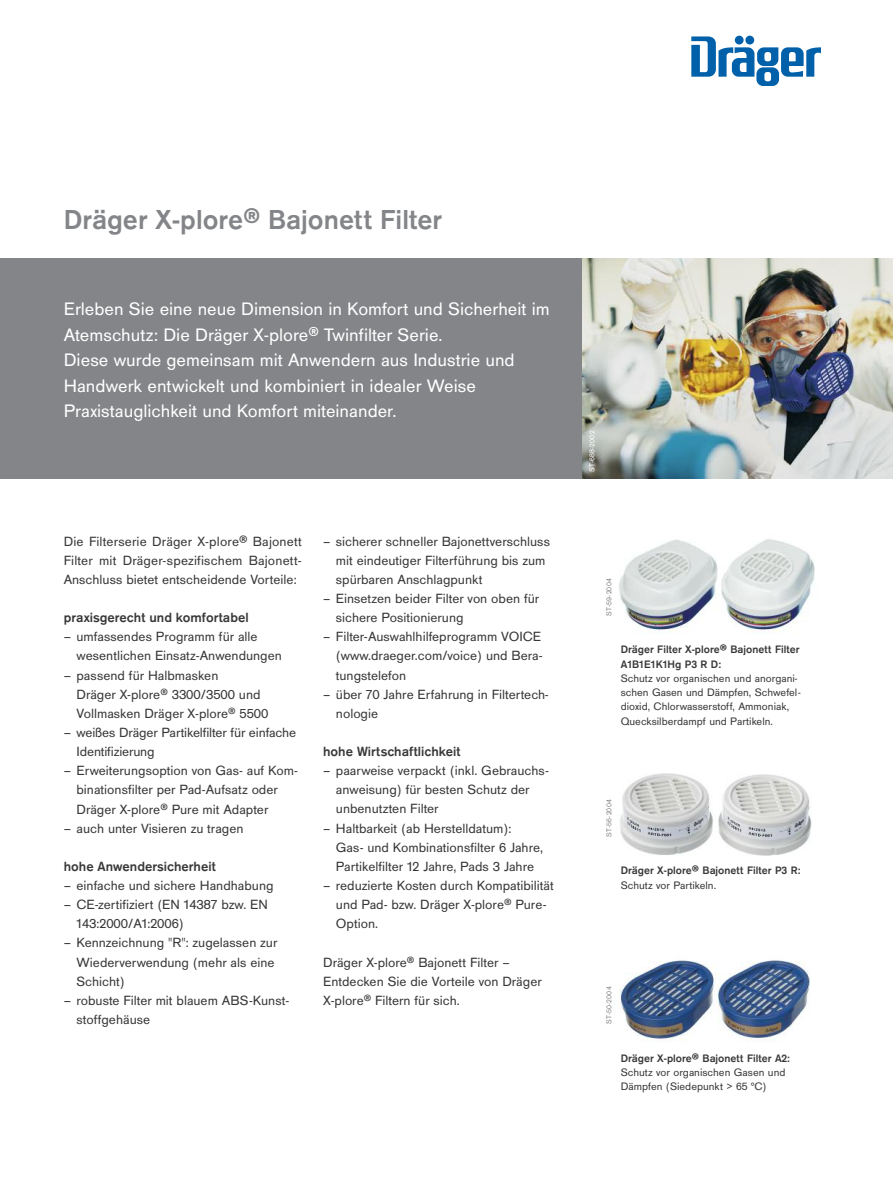
<style>
.page{position:relative;width:893px;height:1191px;background:#fff}
.page>*{position:absolute;margin:0;border:0;box-sizing:border-box;transform-origin:0 0}
.t1{font:700 28.5px "Draeger San";color:#838588}
.t2{font:18.75px/25.5px "Draeger San";color:#fff}
.t3{font:13.8px/19.2px "Draeger San";color:#393839}
.t4{font:700 13.8px "Draeger San";color:#393839}
.t5{font:11.25px/14.2px "Draeger San";color:#393839}
.t6{font:700 11.25px/14.2px "Draeger San";color:#393839}
.t7{font:7.5px "Draeger San";letter-spacing:.025em;color:#888}
.t8{font:7.5px "Draeger San";letter-spacing:.025em;color:#fff}
.s1{font-size:27px}
.s2{font-size:17.25px}
.s3{font-size:12.3px}
</style>
<div class="page">
<svg style="left:691px;top:36px;width:130px;height:50px"></svg>
<div style="left:735px;top:36px;width:9px;height:8px;background:#0060a9;border-radius:50%"></div>
<div style="left:745px;top:36px;width:9px;height:8px;background:#0060a9;border-radius:50%"></div>
<div style="left:0;top:258px;width:583px;height:220px;background:#838588"></div>
<img style="left:583px;top:258px;width:310px;height:220px">
<img style="left:619px;top:539px;width:196px;height:94px">
<img style="left:620px;top:773px;width:192px;height:83px">
<img style="left:620px;top:960px;width:190px;height:81px">
<h1 class="t1" style="left:64px;top:209px;width:380px">Dräger X-plore<span class="s1">®</span> Bajonett Filter</h1>
<p class="t2" style="left:64px;top:298px;width:487px">Erleben Sie eine neue Dimension in Komfort und Sicherheit im Atemschutz: Die Dräger X-plore<span class="s2">®</span> Twinfilter Serie.<br>Diese wurde gemeinsam mit Anwendern aus Industrie und Handwerk entwickelt und kombiniert in idealer Weise Praxistauglichkeit und Komfort miteinander.</p>
<p class="t3" style="left:64px;top:532px;width:240px;text-align:justify">Die Filterserie Dräger X-plore® Bajonett Filter mit Dräger-spezifischem Bajonett-Anschluss bietet entscheidende Vorteile:</p>
<p class="t4" style="left:64px;top:612px;width:186px">praxisgerecht und komfortabel</p>
<p class="t3" style="left:77px;top:628px;width:207px;text-indent:-13px">– umfassendes Programm für alle wesentlichen Einsatz-Anwendungen</p>
<p class="t3" style="left:77px;top:666px;width:193px;text-indent:-13px">– passend für Halbmasken<br>Dräger X-plore<span class="s3">®</span> 3300/3500 und<br>Vollmasken Dräger X-plore<span class="s3">®</span> 5500</p>
<p class="t3" style="left:77px;top:724px;width:221px;text-indent:-13px">– weißes Dräger Partikelfilter für einfache<br>Identifizierung</p>
<p class="t3" style="left:77px;top:762px;width:223px;text-indent:-13px">– Erweiterungsoption von Gas- auf Kom&shy;binationsfilter per Pad-Aufsatz oder<br>Dräger X-plore<span class="s3">®</span> Pure mit Adapter</p>
<p class="t3" style="left:64px;top:819px;width:181px">– auch unter Visieren zu tragen</p>
<p class="t4" style="left:64px;top:861px;width:154px">hohe Anwendersicherheit</p>
<p class="t3" style="left:64px;top:877px;width:211px">– einfache und sichere Handhabung</p>
<p class="t3" style="left:77px;top:896px;width:193px;text-indent:-13px">– CE-zertifiziert (EN 14387 bzw. EN<br>143:2000/A1:2006)</p>
<p class="t3" style="left:77px;top:934px;width:202px;text-indent:-13px">– Kennzeichnung "R": zugelassen zur<br>Wiederverwendung (mehr als eine<br>Schicht)</p>
<p class="t3" style="left:77px;top:992px;width:214px;text-indent:-13px">– robuste Filter mit blauem ABS-Kunst&shy;stoffgehäuse</p>
<p class="t3" style="left:336px;top:532px;width:216px;text-indent:-13px">– sicherer schneller Bajonettverschluss mit eindeutiger Filterführung bis zum spürbaren Anschlagpunkt</p>
<p class="t3" style="left:336px;top:590px;width:205px;text-indent:-13px">– Einsetzen beider Filter von oben für sichere Positionierung</p>
<p class="t3" style="left:336px;top:628px;width:208px;text-align:justify;text-indent:-13px">– Filter-Auswahlhilfeprogramm VOICE (www.draeger.com/voice) und Bera&shy;tungstelefon</p>
<p class="t3" style="left:336px;top:685px;width:214px;text-indent:-13px">– über 70 Jahre Erfahrung in Filtertech&shy;nologie</p>
<p class="t4" style="left:323px;top:746px;width:139px">hohe Wirtschaftlichkeit</p>
<p class="t3" style="left:336px;top:762px;width:214px;text-indent:-13px">– paarweise verpackt (inkl. Gebrauchs&shy;anweisung) für besten Schutz der unbenutzten Filter</p>
<p class="t3" style="left:336px;top:819px;width:209px;text-indent:-13px">– Haltbarkeit (ab Herstelldatum):<br>Gas- und Kombinationsfilter 6 Jahre,<br>Partikelfilter 12 Jahre, Pads 3 Jahre</p>
<p class="t3" style="left:336px;top:877px;width:219px;text-indent:-13px">– reduzierte Kosten durch Kompatibilität und Pad- bzw. Dräger X-plore<span class="s3">®</span> Pure-<br>Option.</p>
<p class="t3" style="left:323px;top:953px;width:220px">Dräger X-plore<span class="s3">®</span> Bajonett Filter –<br>Entdecken Sie die Vorteile von Dräger<br>X-plore<span class="s3">®</span> Filtern für sich.</p>
<p class="t8" style="left:589px;top:472px;width:43px;rotate:-90deg">ST-688-2002</p>
<p class="t7" style="left:606px;top:616px;width:39px;rotate:-90deg">ST-59-2004</p>
<p class="t6" style="left:621px;top:643px;width:180px">Dräger Filter X-plore® Bajonett Filter<br>A1B1E1K1Hg P3 R D:</p>
<p class="t5" style="left:621px;top:672px;width:182px">Schutz vor organischen und anorgani&shy;schen Gasen und Dämpfen, Schwefel&shy;dioxid, Chlorwasserstoff, Ammoniak, Quecksilberdampf und Partikeln.</p>
<p class="t7" style="left:606px;top:836px;width:39px;rotate:-90deg">ST-56-2004</p>
<p class="t6" style="left:621px;top:864px;width:181px">Dräger X-plore® Bajonett Filter P3 R:</p>
<p class="t5" style="left:621px;top:878px;width:97px">Schutz vor Partikeln.</p>
<p class="t7" style="left:606px;top:1024px;width:39px;rotate:-90deg">ST-50-2004</p>
<p class="t6" style="left:621px;top:1051px;width:171px">Dräger X-plore® Bajonett Filter A2:</p>
<p class="t5" style="left:621px;top:1066px;width:166px">Schutz vor organischen Gasen und<br>Dämpfen (Siedepunkt &gt; 65 °C)</p>
</div>
